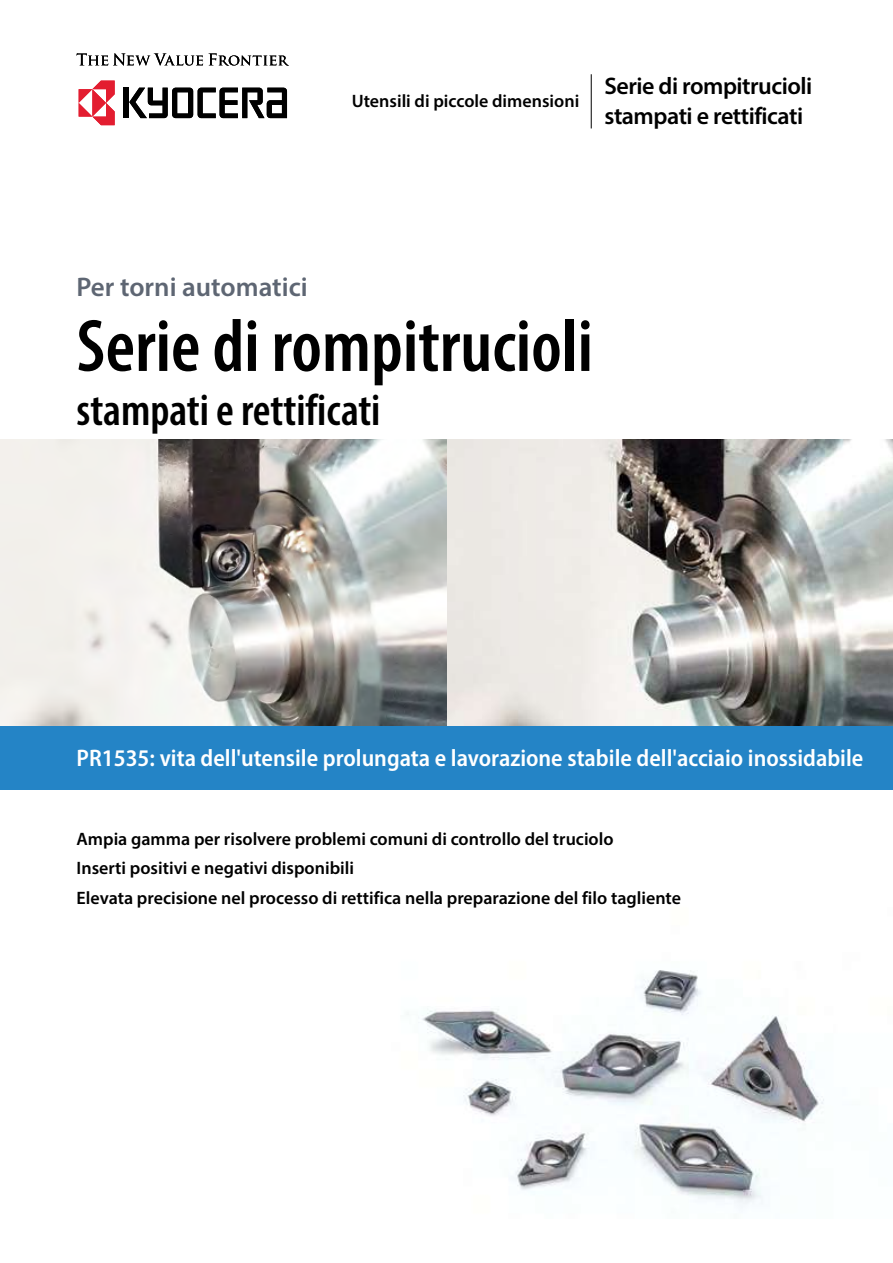
<style>
.page{position:relative;width:893px;height:1263px;background:#fff}
.page>*{position:absolute;margin:0;border:0;box-sizing:border-box;transform-origin:0 0}
.t1{font:600 condensed 75px "Myriad Pro";color:#000}
.t2{font:600 condensed 45px "Myriad Pro";color:#000}
.t3{font:600 27px "Myriad Pro";color:#5e6673}
.t4{font:600 semi-condensed 24px "Myriad Pro";color:#fff}
.t5{font:600 24px/30px "Myriad Pro";letter-spacing:-.02em;color:#000}
.t6{font:600 18px/29.5px "Myriad Pro";color:#000}
</style>
<div class="page">
<img style="left:0;top:440px;width:893px;height:286px">
<img style="left:407px;top:970px;width:417px;height:238px">
<svg style="left:77px;top:53px;width:126px;height:13px"></svg>
<svg style="left:209px;top:53px;width:80px;height:13px"></svg>
<div style="left:124px;top:88px;width:5px;height:30px;background:#000"></div>
<svg style="left:129px;top:88px;width:158px;height:30px"></svg>
<svg style="left:79px;top:81px;width:36px;height:44px"></svg>
<div style="left:0;top:726px;width:893px;height:63px;background:#2484c6"></div>
<hr style="left:591px;top:74px;width:1px;height:54px;background:#000">
<p class="t6" style="left:352px;top:86px;width:229px">Utensili di piccole dimensioni</p>
<h3 class="t5" style="left:604px;top:70px;width:209px">Serie di rompitrucioli stampati e rettificati</h3>
<h3 class="t3" style="left:77px;top:269px;width:233px">Per torni automatici</h3>
<h1 class="t1" style="left:77px;top:300px;width:518px">Serie di rompitrucioli</h1>
<h2 class="t2" style="left:77px;top:382px;width:305px">stampati e rettificati</h2>
<h3 class="t4" style="left:77px;top:743px;width:788px">PR1535: vita dell'utensile prolungata e lavorazione stabile dell'acciaio inossidabile</h3>
<p class="t6" style="left:77px;top:823px;width:606px">Ampia gamma per risolvere problemi comuni di controllo del truciolo<br>Inserti positivi e negativi disponibili<br>Elevata precisione nel processo di rettifica nella preparazione del filo tagliente</p>
</div>
